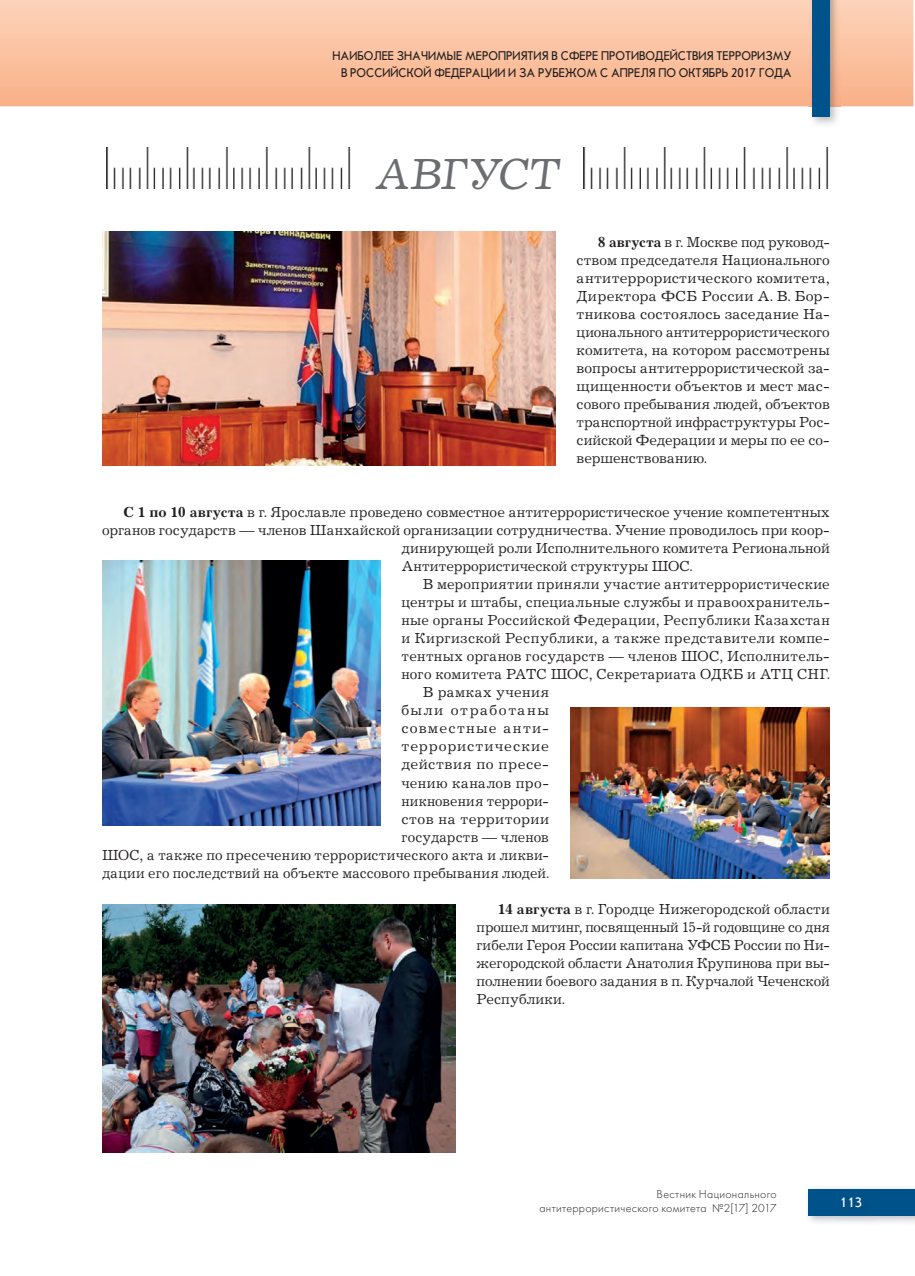
<style>
.page{position:relative;width:915px;height:1276px;background:#fff}
.page>*{position:absolute;margin:0;border:0;box-sizing:border-box;transform-origin:0 0}
.t1{font:45px "Journal C";color:#6c6d70}
.t2{font:15px/18px "Journal C";letter-spacing:.01em;color:#231f20;text-align:justify}
.t3{font:15px "Journal C";letter-spacing:.03em;color:#231f20}
.t4{font:15px "Journal C";letter-spacing:.065em;color:#231f20}
.t5{font:15px "Journal C";letter-spacing:.035em;color:#231f20}
.t6{font:15px "Journal C";letter-spacing:.08em;color:#231f20}
.t7{font:15px "Journal C";letter-spacing:.1em;color:#231f20}
.t8{font:14.25px "Journal Sans C";color:#fff}
.t9{font:13.2px/16.5px "Journal Sans C";color:#231f20;text-align:right;scale:.91 1}
.t10{font:12px/14.4px "Futura Light C";letter-spacing:.025em;color:#231f20;text-align:right}
.s1{font-weight:700}
</style>
<div class="page">
<img style="left:583px;top:148px;width:246px;height:41px">
<img style="left:106px;top:148px;width:245px;height:41px">
<img style="left:102px;top:231px;width:453px;height:234px">
<img style="left:570px;top:707px;width:259px;height:171px">
<img style="left:102px;top:560px;width:278px;height:265px">
<img style="left:102px;top:905px;width:353px;height:247px">
<svg style="left:0;top:0;width:913px;height:106px;background:#fac2a1"></svg>
<img style="left:808px;top:0;width:31px;height:125px">
<div style="left:812px;top:0;width:17px;height:117px;background:#00538a"></div>
<img style="left:807px;top:1188px;width:107px;height:35px">
<div style="left:808px;top:1189px;width:106px;height:26px;background:#00538a"></div>
<img style="left:837px;top:1215px;width:37px;height:5px">
<p class="t9" style="left:332px;top:48px;width:505px">НАИБОЛЕЕ ЗНАЧИМЫЕ МЕРОПРИЯТИЯ В СФЕРЕ ПРОТИВОДЕЙСТВИЯ ТЕРРОРИЗМУ<br>В РОССИЙСКОЙ ФЕДЕРАЦИИ И ЗА РУБЕЖОМ С АПРЕЛЯ ПО ОКТЯБРЬ 2017 ГОДА</p>
<h1 class="t1" style="left:373px;top:158px;width:191px">АВГУСТ</h1>
<p class="t2" style="left:576px;top:235px;width:255px;text-indent:21px"><span class="s1">8 августа</span> в г. Москве под руковод&shy;ством председателя Национального антитеррористического комитета, Директора ФСБ России А. В. Бор&shy;тникова состоялось заседание На&shy;ционального антитеррористического комитета, на котором рассмотрены вопросы антитеррористической за&shy;щищенности объектов и мест мас&shy;сового пребывания людей, объектов транспортной инфраструктуры Рос&shy;сийской Федерации и меры по ее со&shy;вершенствованию.</p>
<p class="t2" style="left:123px;top:505px;width:707px"><span class="s1">С 1 по 10 августа</span> в г. Ярославле проведено совместное антитеррористическое учение компетентных</p>
<p class="t2" style="left:102px;top:523px;width:729px">органов государств — членов Шанхайской организации сотрудничества. Учение проводилось при коор-</p>
<p class="t2" style="left:401px;top:541px;width:430px">динирующей роли Исполнительного комитета Региональной</p>
<p class="t2" style="left:401px;top:559px;width:292px">Антитеррористической структуры ШОС.</p>
<p class="t2" style="left:422px;top:577px;width:408px">В мероприятии приняли участие антитеррористические</p>
<p class="t2" style="left:401px;top:595px;width:430px">центры и штабы, специальные службы и правоохранитель-</p>
<p class="t2" style="left:401px;top:613px;width:430px">ные органы Российской Федерации, Республики Казахстан</p>
<p class="t2" style="left:401px;top:631px;width:430px">и Киргизской Республики, а также представители компе-</p>
<p class="t2" style="left:401px;top:649px;width:430px">тентных органов государств — членов ШОС, Исполнитель-</p>
<p class="t2" style="left:401px;top:667px;width:430px">ного комитета РАТС ШОС, Секретариата ОДКБ и АТЦ СНГ.</p>
<p class="t3" style="left:422px;top:687px;width:128px">В рамках учения</p>
<p class="t7" style="left:401px;top:705px;width:149px">были отработаны</p>
<p class="t6" style="left:401px;top:723px;width:149px">совместные анти-</p>
<p class="t4" style="left:401px;top:741px;width:149px">террористические</p>
<p class="t3" style="left:401px;top:759px;width:149px">действия по пресе-</p>
<p class="t2" style="left:401px;top:775px;width:149px">чению каналов про-</p>
<p class="t2" style="left:401px;top:793px;width:149px">никновения террори-</p>
<p class="t5" style="left:401px;top:813px;width:149px">стов на территории</p>
<p class="t2" style="left:401px;top:829px;width:149px">государств — членов</p>
<p class="t2" style="left:102px;top:847px;width:448px">ШОС, а также по пресечению террористического акта и ликви-</p>
<p class="t2" style="left:102px;top:865px;width:448px">дации его последствий на объекте массового пребывания людей.</p>
<p class="t2" style="left:476px;top:901px;width:354px;text-indent:21px"><span class="s1">14 августа</span> в г. Городце Нижегородской области прошел митинг, посвященный 15-й годовщине со дня гибели Героя России капитана УФСБ России по Ни&shy;жегородской области Анатолия Крупинова при вы&shy;полнении боевого задания в п. Курчалой Чеченской Республики.</p>
<p class="t10" style="left:539px;top:1187px;width:239px">Вестник Национального антитеррористического комитета №2[17] 2017</p>
<p class="t8" style="left:839px;top:1195px;width:24px">113</p>
</div>
